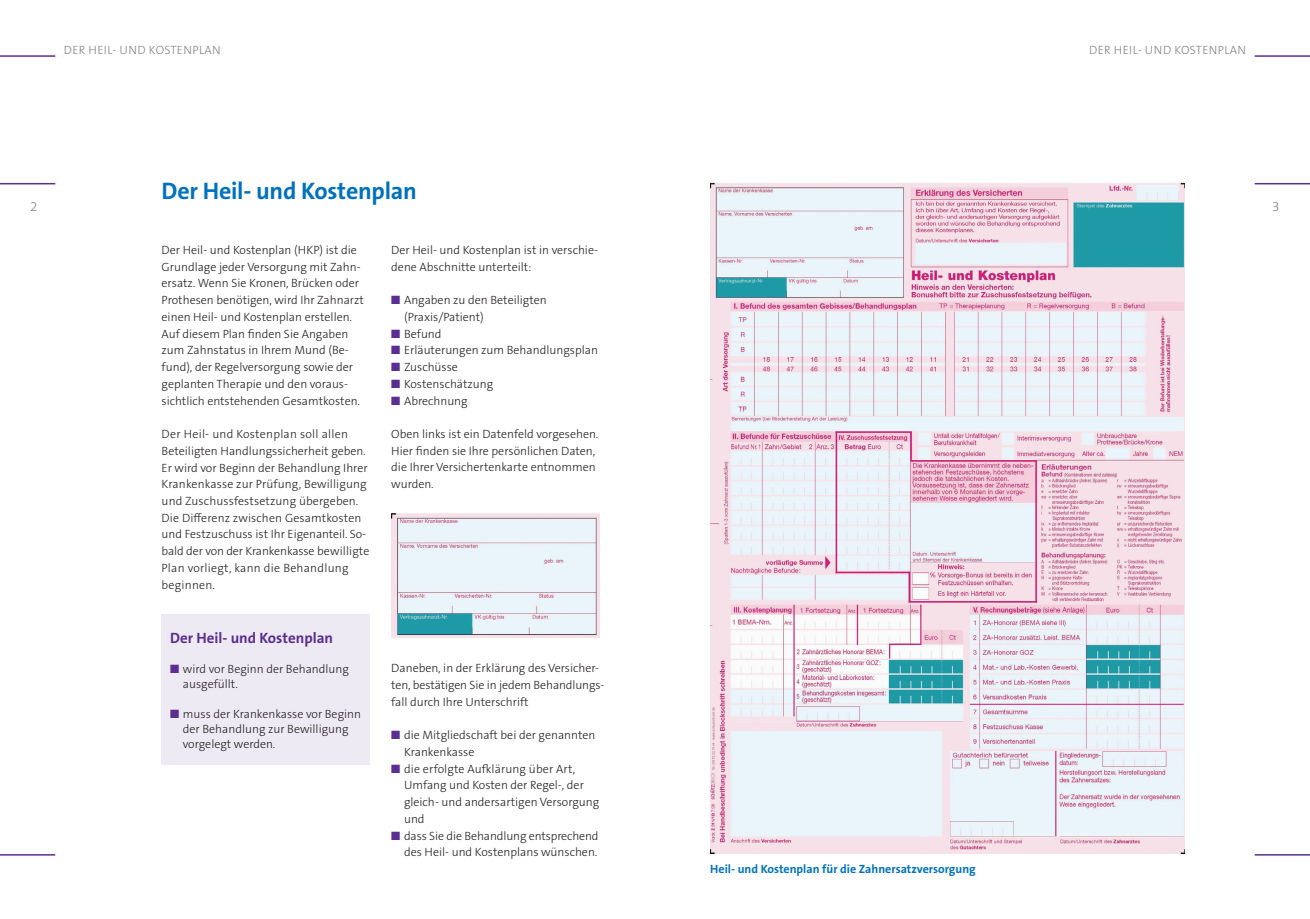
<style>
.page{position:relative;width:1310px;height:919px;background:#fff}
.page>*{position:absolute;margin:0;border:0;box-sizing:border-box;transform-origin:0 0}
.t1{font:700 24px "The Sans B7";letter-spacing:-.01em;color:#0072bc}
.t2{font:700 15px "The Sans B Plus W7";color:#5b2e91}
.t3{font:300 13.5px "The Sans B Plus W3";color:#808285}
.t4{font:300 12px/16.8px "The Sans B Plus W3";color:#231f20}
.t5{font:700 12px "The Sans B Plus W7";color:#0072bc}
.t6{font:300 12px "The Sans B Plus W3";letter-spacing:.025em;color:#808285}
.s1{color:#5b2e91}
</style>
<div class="page">
<hr style="left:1254px;top:55px;width:56px;height:2px;background:#5b2e91">
<hr style="left:1254px;top:183px;width:56px;height:1px;background:#5b2e91">
<hr style="left:1254px;top:854px;width:56px;height:1px;background:#5b2e91">
<img style="left:710px;top:183px;width:475px;height:670px">
<hr style="left:0;top:55px;width:55px;height:2px;background:#5b2e91">
<hr style="left:0;top:183px;width:55px;height:1px;background:#5b2e91">
<hr style="left:0;top:854px;width:55px;height:1px;background:#5b2e91">
<div style="left:162px;top:614px;width:208px;height:151px;background:#eeeaf4"></div>
<img style="left:391px;top:513px;width:209px;height:124px">
<p class="t6" style="left:64px;top:43px;width:158px">DER Heil- und Kostenplan</p>
<p class="t3" style="left:30px;top:197px;width:9px">2</p>
<h1 class="t1" style="left:162px;top:179px;width:257px">Der Heil- und Kostenplan</h1>
<p class="t4" style="left:391px;top:241px;width:208px">Der Heil- und Kostenplan ist in verschie&shy;dene Abschnitte unterteilt:</p>
<p class="t4" style="left:404px;top:292px;width:144px;text-indent:-13px"><span class="s1">■</span> Angaben zu den Beteiligten (Praxis/Patient)</p>
<p class="t4" style="left:391px;top:325px;width:52px"><span class="s1">■</span> Befund</p>
<p class="t4" style="left:391px;top:342px;width:208px"><span class="s1">■</span> Erläuterungen zum Behandlungsplan</p>
<p class="t4" style="left:391px;top:358px;width:68px"><span class="s1">■</span> Zuschüsse</p>
<p class="t4" style="left:391px;top:375px;width:103px"><span class="s1">■</span> Kostenschätzung</p>
<p class="t4" style="left:391px;top:392px;width:78px"><span class="s1">■</span> Abrechnung</p>
<p class="t4" style="left:391px;top:425px;width:208px">Oben links ist ein Datenfeld vorgesehen.<br>Hier finden sie I hre persönlichen Daten, die I hrer Versichertenkarte entnommen wurden.</p>
<p class="t4" style="left:162px;top:241px;width:204px">Der Heil- und Kostenplan (HKP) ist die Grundlage jeder Versorgung mit Zahn&shy;ersatz. Wenn Sie Kronen, Brücken oder Prothesen benötigen, wird I hr Zahnarzt einen Heil- und Kostenplan erstellen.<br>Auf diesem Plan finden Sie Angaben zum Zahnstatus in I hrem Mund (Be&shy;fund), der Regelversorgung sowie der geplanten Therapie und den voraus&shy;sichtlich entstehenden Gesamtkosten.</p>
<p class="t4" style="left:162px;top:425px;width:209px">Der Heil- und Kostenplan soll allen Beteiligten Handlungssicherheit geben.<br>Er wird vor Beginn der Behandlung I hrer Krankenkasse zur Prüfung, Bewilligung und Zuschussfestsetzung übergeben.<br>Die Differenz zwischen Gesamtkosten und Festzuschuss ist I hr Eigenanteil. So&shy;bald der von der Krankenkasse bewilligte Plan vorliegt, kann die Behandlung beginnen.</p>
<p class="t2" style="left:170px;top:628px;width:164px">Der Heil- und Kostenplan</p>
<p class="t4" style="left:183px;top:661px;width:168px;line-height:15px;text-indent:-13px"><span class="s1">■</span> wird vor Beginn der Behandlung ausgefüllt.</p>
<p class="t4" style="left:183px;top:706px;width:180px;line-height:15px;text-indent:-13px"><span class="s1">■</span> muss der Krankenkasse vor Beginn der Behandlung zur Bewilligung vorgelegt werden.</p>
<p class="t4" style="left:391px;top:659px;width:215px">Daneben, in der Erklärung des Versicher&shy;ten, bestätigen Sie in jedem Behandlungs&shy;fall durch I hre U nterschrift</p>
<p class="t4" style="left:404px;top:726px;width:193px;text-indent:-13px"><span class="s1">■</span> die Mitgliedschaft bei der genannten<br>Krankenkasse</p>
<p class="t4" style="left:391px;top:760px;width:185px"><span class="s1">■</span> die erfolgte Aufklärung über Art,</p>
<p class="t4" style="left:391px;top:777px;width:194px">U mfang und Kosten der Regel-, der</p>
<p class="t4" style="left:404px;top:793px;width:197px">gleich- und andersartigen Versorgung</p>
<p class="t4" style="left:404px;top:810px;width:22px">und</p>
<p class="t4" style="left:391px;top:827px;width:209px;text-align:right"><span class="s1">■</span> dass Sie die Behandlung entsprechend des Heil- und Kostenplans wünschen.</p>
<p class="t5" style="left:710px;top:861px;width:267px">Heil- und Kostenplan für die Zahnersatzversorgung</p>
<p class="t6" style="left:1089px;top:43px;width:158px">DER Heil- und Kostenplan</p>
<p class="t3" style="left:1272px;top:197px;width:9px">3</p>
</div>
